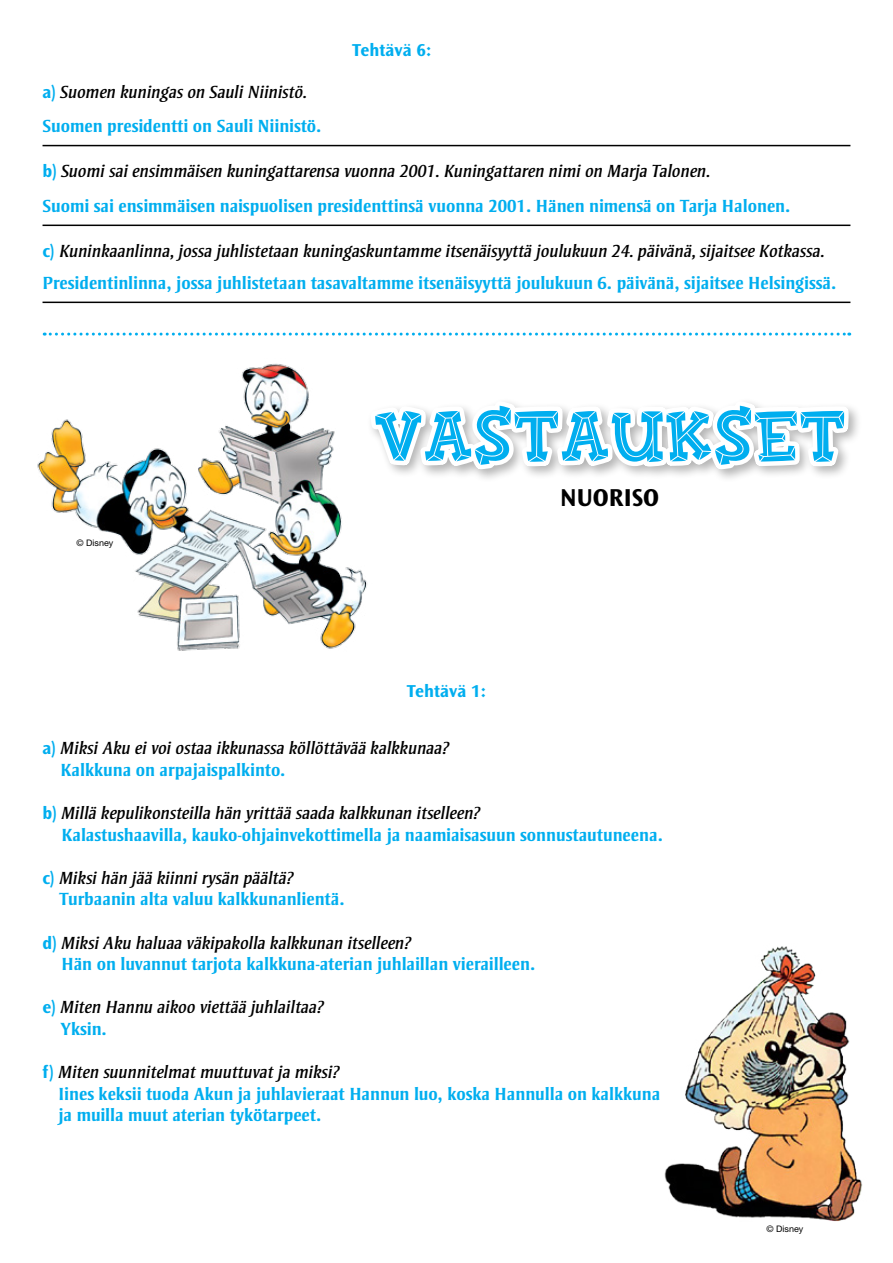
<style>
.page{position:relative;width:893px;height:1263px;background:#fff}
.page>*{position:absolute;margin:0;border:0;box-sizing:border-box;transform-origin:0 0}
.t1{font:700 75px "Fink";color:#00aeef}
.t2{font:700 25.5px "Ocean Sans Std";color:#000}
.t3{font:700 18px/21.6px "Strayhorn MT Std";color:#00aeef}
.t4{font:italic 18px/21.6px "Strayhorn MT Std";color:#000}
.t5{font:700 18px "Ocean Sans Std";color:#00aeef}
.t6{font:9px "Helvetica Neue LT Std";color:#000}
.s1{font-family:"Ocean Sans Std";font-weight:700;font-style:normal;color:#00aeef}
.s2{font-weight:700;font-style:normal;color:#00aeef}
.s3{font-family:"Ocean Sans Std"}
.s4{font-weight:400;font-style:italic;color:#000}
</style>
<div class="page">
<svg style="left:377px;top:402px;width:480px;height:77px"></svg>
<img style="left:37px;top:363px;width:340px;height:288px">
<hr style="left:43px;top:145px;width:807px;height:1px;background:#000">
<hr style="left:43px;top:225px;width:807px;height:1px;background:#000">
<hr style="left:43px;top:302px;width:807px;height:1px;background:#000">
<svg style="left:44px;top:333px;width:806px;height:3px"></svg>
<img style="left:664px;top:946px;width:198px;height:275px">
<p class="t4" style="left:43px;top:81px;width:266px"><span class="s1">a)</span> Suomen kuningas on Sauli Niinistö.</p>
<p class="t3" style="left:43px;top:115px;width:280px">Suomen presidentti on Sauli Niinistö.</p>
<p class="t5" style="left:352px;top:40px;width:81px">Tehtävä 6:</p>
<p class="t4" style="left:43px;top:160px;width:669px"><span class="s1">b)</span> Suomi sai ensimmäisen kuningattarensa vuonna 2001. Kuningattaren nimi on Marja Talonen.</p>
<p class="t3" style="left:43px;top:195px;width:749px">Suomi sai ensimmäisen naispuolisen presidenttinsä vuonna 2001. Hänen nimensä on Tarja Halonen.</p>
<p class="t4" style="left:43px;top:240px;width:784px"><span class="s1">c)</span> Kuninkaanlinna, jossa juhlistetaan kuningaskuntamme itsenäisyyttä joulukuun 24. päivänä, sijaitsee Kotkassa.</p>
<p class="t3" style="left:43px;top:272px;width:795px">Presidentinlinna, jossa juhlistetaan tasavaltamme itsenäisyyttä joulukuun 6. päivänä, sijaitsee Helsingissä.</p>
<p class="t6" style="left:77px;top:537px;width:38px">© Disney</p>
<h1 class="t1" style="left:373px;top:386px;width:474px">VASTAUKSET</h1>
<h2 class="t2" style="left:560px;top:484px;width:100px">NUORISO</h2>
<p class="t5" style="left:407px;top:681px;width:81px">Tehtävä 1:</p>
<p class="t4" style="left:61px;top:737px;width:390px;text-indent:-18px"><span class="s1">a)</span> Miksi Aku ei voi ostaa ikkunassa köllöttävää kalkkunaa?<br><span class="s2">Kalkkuna on arpajaispalkinto.</span></p>
<p class="t3" style="left:61px;top:802px;width:603px;text-indent:-19px"><span class="s3">b)</span> <span class="s4">Millä kepulikonsteilla hän yrittää saada kalkkunan itselleen?<br></span>Kalastushaavilla, kauko-ohjainvekottimella ja naamiaisasuun sonnustautuneena.</p>
<p class="t3" style="left:59px;top:867px;width:287px;text-indent:-17px"><span class="s3">c)</span> <span class="s4">Miksi hän jää kiinni rysän päältä?<br></span>Turbaanin alta valuu kalkkunanlientä.</p>
<p class="t3" style="left:61px;top:932px;width:475px;text-indent:-19px"><span class="s3">d)</span> <span class="s4">Miksi Aku haluaa väkipakolla kalkkunan itselleen?<br></span>Hän on luvannut tarjota kalkkuna-aterian juhlaillan vierailleen.</p>
<p class="t4" style="left:60px;top:997px;width:265px;text-indent:-18px"><span class="s1">e)</span> Miten Hannu aikoo viettää juhlailtaa?<br><span class="s2">Yksin.</span></p>
<p class="t3" style="left:58px;top:1061px;width:603px;text-indent:-16px"><span class="s3">f)</span> <span class="s4">Miten suunnitelmat muuttuvat ja miksi?<br></span>Iines keksii tuoda Akun ja juhlavieraat Hannun luo, koska Hannulla on kalkkuna ja muilla muut aterian tykötarpeet.</p>
<p class="t6" style="left:766px;top:1223px;width:38px">© Disney</p>
</div>
